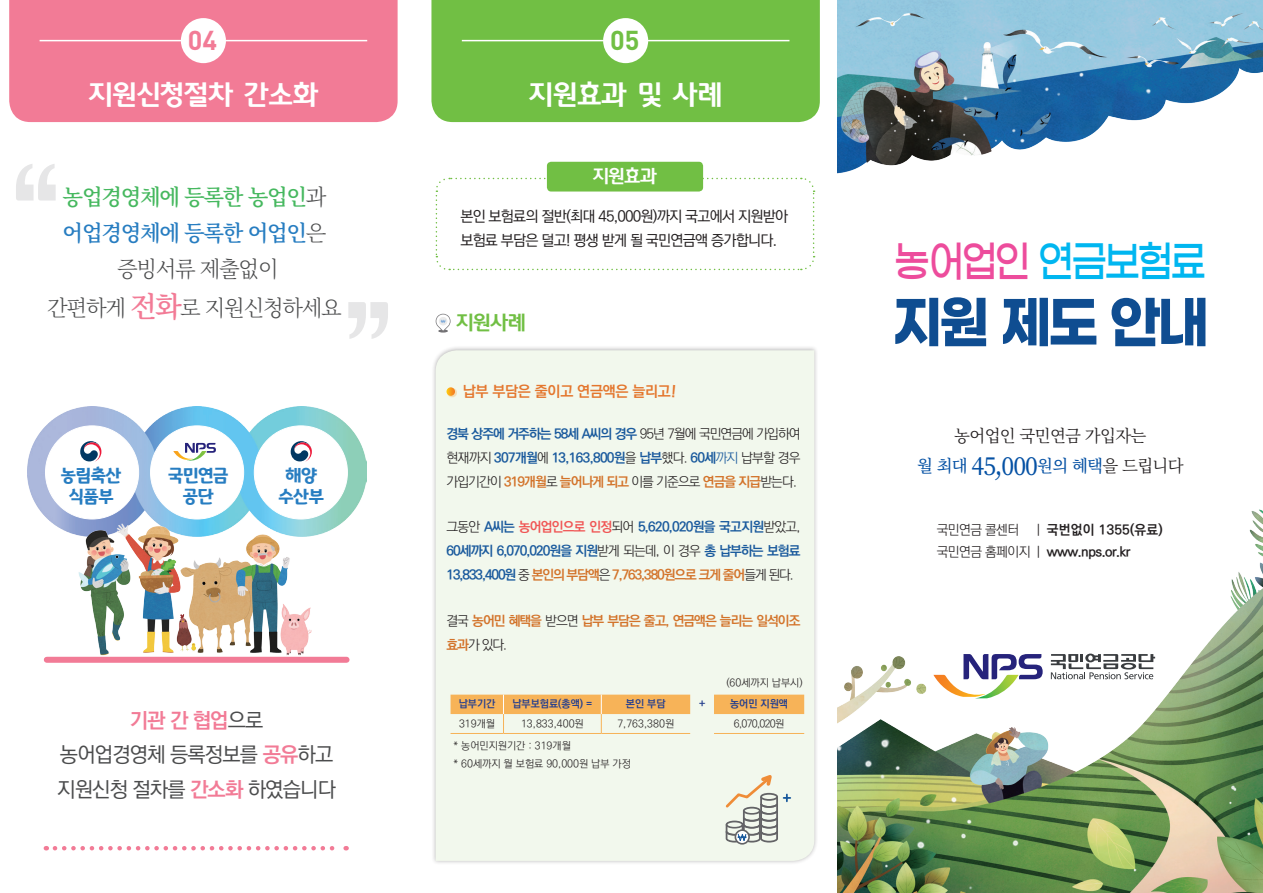
<style>
.page{position:relative;width:1263px;height:893px;background:#fff}
.page>*{position:absolute;margin:0;border:0;box-sizing:border-box;transform-origin:0 0}
.t1{font:56.7px "Gmarket Sans TTF Bold";color:#0f4d91;scale:.93 1}
.t2{font:43.2px "Gmarket Sans TTF Medium";letter-spacing:-.075em;color:#00b6f0;scale:.86 1}
.t3{font:27px "LHB";color:#fff}
.t4{font:700 27px "DIN";color:#f27b96}
.t5{font:700 27px "DIN";color:#71bf44}
.t6{font:600 22.05px/36px "Source Han Serif K";letter-spacing:-.06em;color:#46b85f;text-align:center}
.t7{font:300 22.05px "Source Han Serif K";letter-spacing:-.06em;color:#4b4c4d}
.t8{font:500 21px/34.5px "Ko Pub Dotum";letter-spacing:-.04em;color:#4b4c4d;text-align:center}
.t9{font:19.5px "LHB";color:#71bf44}
.t10{font:18px/21.1px "Gyeonggi Title BOTF";letter-spacing:-.02em;color:#277dc1;text-align:center}
.t11{font:18px "LHB";color:#fff}
.t12{font:16.95px/29.8px "Source Han Serif K";letter-spacing:-.04em;color:#231f20;text-align:center}
.t13{font:15px/24px "Ko Pub Dotum PM";letter-spacing:-.05em;color:#231f20}
.t14{font:15px "Ko Pub Dotum PB";letter-spacing:-.02em;color:#e4762d}
.t15{font:13.5px/24px "Ko Pub Dotum PB";letter-spacing:-.07em;color:#1a5a9d;text-align:justify}
.t16{font:13.5px/24px "Ko Pub Dotum PB";letter-spacing:-.05em;color:#1a5a9d}
.t17{font:700 13.5px/21.9px "Ko Pub Dotum";letter-spacing:.015em;color:#231f20}
.t18{font:13.5px "Ko Pub Dotum PL";letter-spacing:-.065em;color:#231f20}
.t19{font:13.5px "Ko Pub Dotum PB";letter-spacing:-.075em;color:#d3732a}
.t20{font:10.5px/18px "Ko Pub Dotum PL";color:#231f20}
.t21{font:10.5px "Ko Pub Dotum PB";color:#253f8e}
.s1{font-weight:300;color:#4b4c4d}
.s2{color:#277dc1}
.s3{font-weight:600;font-size:28.5px;color:#f27b96}
.s4{font-weight:700;color:#f27b96}
.s5{font-family:"Ko Pub Dotum PL";color:#231f20}
.s6{font-family:"Ko Pub Dotum PL"}
.s7{font-family:"Ko Pub Dotum PB";color:#d3732a}
.s8{color:#f05554}
.s9{color:#d3732a}
.s10{color:#ed4c9c}
.s11{font-weight:500;color:#0551a4}
.s12{font-weight:500;font-size:24px;color:#0551a4}
.s13{font-weight:300}
</style>
<div class="page">
<img style="left:838px;top:0;width:425px;height:174px">
<div style="left:9px;top:0;width:389px;height:122px;background:#f27b96"></div>
<div style="left:431px;top:0;width:389px;height:122px;background:#71bf44"></div>
<svg style="left:16px;top:164px;width:40px;height:37px"></svg>
<svg style="left:348px;top:302px;width:40px;height:37px"></svg>
<div style="left:47px;top:657px;width:300px;height:6px;background:#f27b96"></div>
<svg style="left:55px;top:846px;width:292px;height:4px"></svg>
<img style="left:27px;top:406px;width:339px;height:122px">
<div style="left:45px;top:426px;width:94px;height:93px;background:#fff;border-radius:50%"></div>
<div style="left:151px;top:426px;width:93px;height:93px;background:#fff;border-radius:50%"></div>
<div style="left:254px;top:426px;width:93px;height:93px;background:#fff;border-radius:50%"></div>
<svg style="left:80px;top:441px;width:21px;height:21px"></svg>
<svg style="left:173px;top:443px;width:43px;height:18px"></svg>
<svg style="left:291px;top:441px;width:21px;height:21px"></svg>
<div style="left:431px;top:346px;width:388px;height:520px;background:#231f20;opacity:.32"></div>
<div style="left:436px;top:350px;width:378px;height:511px;background:#f2f8ed"></div>
<svg style="left:435px;top:313px;width:16px;height:19px"></svg>
<div style="left:448px;top:388px;width:9px;height:10px;background:#f7b358;opacity:.38"></div>
<svg style="left:446px;top:387px;width:9px;height:9px"></svg>
<svg style="left:450px;top:695px;width:354px;height:38px;background:#f4d7a7"></svg>
<hr style="left:450px;top:733px;width:53px;height:1px;background:#f7b358">
<hr style="left:503px;top:733px;width:98px;height:1px;background:#f7b358">
<hr style="left:601px;top:733px;width:89px;height:1px;background:#f7b358">
<hr style="left:714px;top:733px;width:90px;height:1px;background:#f7b358">
<svg style="left:723px;top:771px;width:55px;height:74px;background:#d3d3c8"></svg>
<svg style="left:784px;top:794px;width:6px;height:7px"></svg>
<hr style="left:40px;top:40px;width:327px;height:1px;background:#fff">
<hr style="left:462px;top:40px;width:327px;height:1px;background:#fff">
<div style="left:181px;top:18px;width:45px;height:45px;background:#fff;border-radius:50%"></div>
<div style="left:603px;top:18px;width:45px;height:45px;background:#fff;border-radius:50%"></div>
<svg style="left:435px;top:177px;width:380px;height:94px"></svg>
<div style="left:547px;top:162px;width:156px;height:30px;background:#71bf44;border-radius:4px"></div>
<img style="left:838px;top:509px;width:425px;height:384px">
<div style="left:923px;top:643px;width:247px;height:73px;background:#fff"></div>
<svg style="left:933px;top:654px;width:110px;height:45px"></svg>
<svg style="left:1051px;top:654px;width:104px;height:25px"></svg>
<img style="left:59px;top:494px;width:275px;height:163px">
<svg style="left:672px;top:384px;width:3px;height:13px"></svg>
<h3 class="t4" style="left:188px;top:23px;width:31px">04</h3>
<h3 class="t5" style="left:610px;top:23px;width:31px">05</h3>
<h3 class="t3" style="left:88px;top:79px;width:231px">지원신청절차 간소화</h3>
<h3 class="t3" style="left:529px;top:79px;width:195px">지원효과 및 사례</h3>
<h3 class="t6" style="left:63px;top:179px;width:265px">농업경영체에 등록한 농업인<span class="s1">과 </span><span class="s2">어업경영체에 등록한 어업인</span><span class="s1">은 증빙서류 제출없이</span></h3>
<h3 class="t7" style="left:47px;top:296px;width:296px">간편하게 <span class="s3">전화</span>로 지원신청하세요</h3>
<h3 class="t10" style="left:61px;top:465px;width:62px">농림축산 식품부</h3>
<h3 class="t10" style="left:168px;top:465px;width:62px">국민연금 공단</h3>
<h3 class="t10" style="left:278px;top:465px;width:47px">해양 수산부</h3>
<h3 class="t8" style="left:57px;top:703px;width:280px"><span class="s4">기관 간 협업</span>으로<br>농어업경영체 등록정보를 <span class="s4">공유</span>하고 지원신청 절차를 <span class="s4">간소화</span> 하였습니다</h3>
<h3 class="t11" style="left:593px;top:166px;width:66px">지원효과</h3>
<p class="t13" style="left:460px;top:205px;width:329px">본인 보험료의 절반(최대 45,000원)까지 국고에서 지원받아 보험료 부담은 덜고! 평생 받게 될 국민연금액 증가합니다.</p>
<h3 class="t9" style="left:456px;top:312px;width:71px">지원사례</h3>
<p class="t14" style="left:463px;top:384px;width:210px">납부 부담은 줄이고 연금액은 늘리고</p>
<p class="t16" style="left:446px;top:422px;width:356px">경북 상주에 거주하는 58세 A씨의 경우 <span class="s5">95년 7월에 국민연금에 가입하여 현재까지</span> 307개월<span class="s5">에</span> 13,163,800원<span class="s5">을</span> 납부<span class="s5">했다.</span> 60세<span class="s6">까지</span> <span class="s5">납부할 경우</span></p>
<p class="t18" style="left:446px;top:475px;width:352px">가입기간이 <span class="s7">319개월</span>로 <span class="s7">늘어나게 되고</span> 이를 기준으로 <span class="s7">연금을 지급</span>받는다.</p>
<p class="t15" style="left:446px;top:516px;width:355px"><span class="s5">그동안</span> A씨는 <span class="s8">농어업인으로 인정</span><span class="s5">되어</span> 5,620,020원을 국고지원<span class="s5">받았고, </span>60세까지 6,070,020원을 지원<span class="s5">받게 되는데, 이 경우</span> 총 납부하는 보험료 13,833,400원 <span class="s5">중</span> <span class="s9">본인의 부담액</span><span class="s5">은</span> <span class="s9">7,763,380원으로 크게 줄어</span><span class="s5">들게 된다.</span></p>
<p class="t19" style="left:446px;top:614px;width:355px"><span class="s5">결국</span> 농어민 혜택을 <span class="s5">받으면</span> 납부 부담은 줄고, 연금액은 늘리는 일석이조</p>
<p class="t18" style="left:446px;top:638px;width:62px"><span class="s7">효과</span>가 있다.</p>
<p class="t20" style="left:726px;top:675px;width:78px">(60세까지 납부시)</p>
<p class="t21" style="left:459px;top:699px;width:38px">납부기간</p>
<p class="t21" style="left:512px;top:699px;width:81px">납부보험료(총액) =</p>
<p class="t21" style="left:626px;top:699px;width:41px">본인 부담</p>
<p class="t21" style="left:699px;top:699px;width:8px">+</p>
<p class="t21" style="left:730px;top:699px;width:59px">농어민 지원액</p>
<p class="t20" style="left:459px;top:715px;width:38px">319개월</p>
<p class="t20" style="left:521px;top:715px;width:64px">13,833,400원</p>
<p class="t20" style="left:617px;top:715px;width:58px">7,763,380원</p>
<p class="t20" style="left:734px;top:715px;width:52px">6,070,020원</p>
<p class="t20" style="left:454px;top:738px;width:179px">* 농어민지원기간 : 319개월<br>* 60세까지 월 보험료 90,000원 납부 가정</p>
<h2 class="t2" style="left:894px;top:238px;width:365px"><span class="s10">농어업인</span> 연금보험료</h2>
<h1 class="t1" style="left:892px;top:291px;width:342px">지원 제도 안내</h1>
<p class="t12" style="left:917px;top:421px;width:268px">농어업인 국민연금 가입자는<br><span class="s11">월 최대</span> <span class="s12">45,000</span><span class="s11">원의 혜택</span>을 드립니다</p>
<p class="t17" style="left:937px;top:519px;width:227px"><span class="s13">국민연금 콜센터 ㅣ</span> 국번없이 1355(유료) <span class="s13">국민연금 홈페이지 ㅣ</span> www.nps.or.kr</p>
</div>
